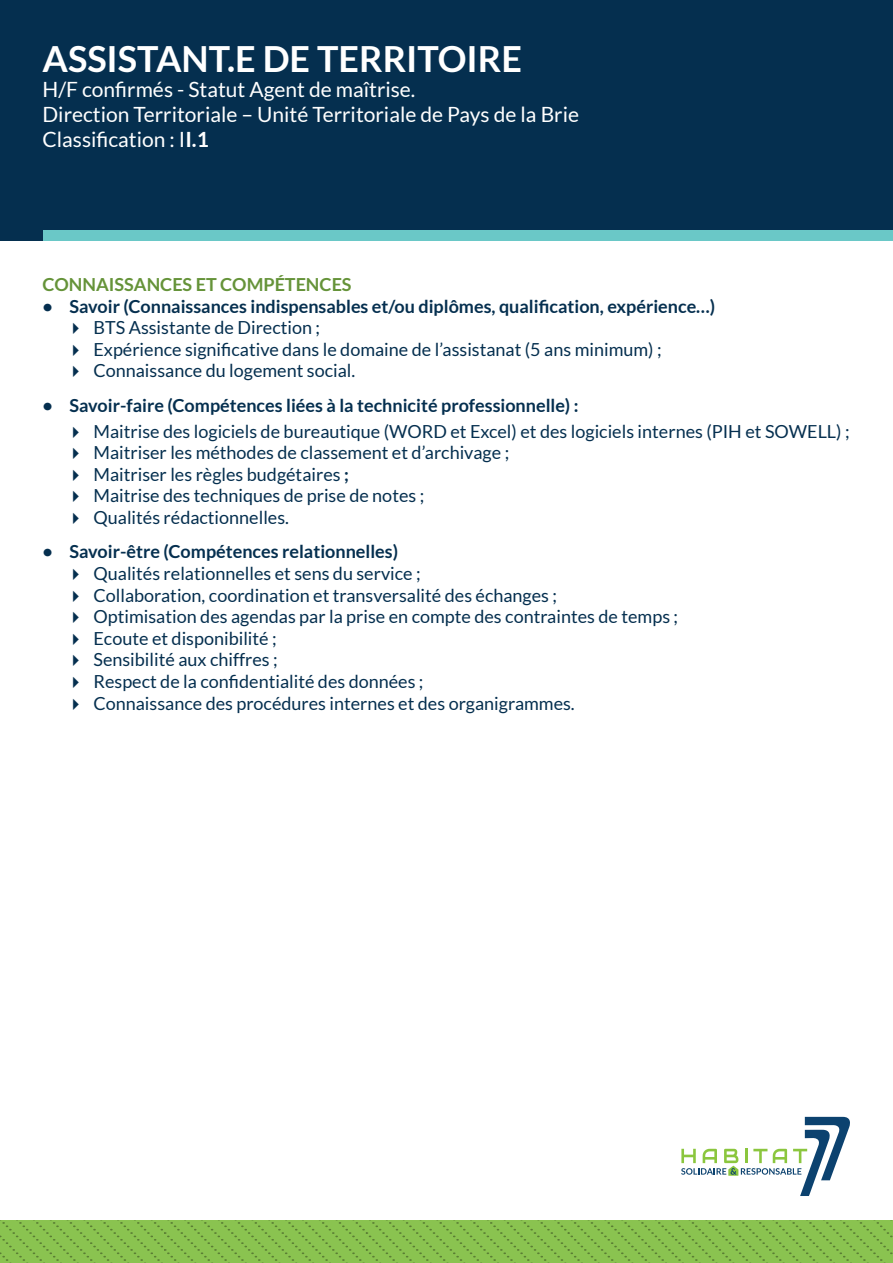
<style>
.page{position:relative;width:893px;height:1263px;background:#fff}
.page>*{position:absolute;margin:0;border:0;box-sizing:border-box;transform-origin:0 0}
.t1{font:700 36px "Lato";color:#fff}
.t2{font:21px/25.2px "Lato";color:#fff}
.t3{font:18px/21.6px "Lato";color:#052f4f}
.t4{font:700 18px "Lato";color:#052f4f}
.t5{font:700 18px "Lato";color:#659339}
.s1{font-weight:700}
</style>
<div class="page">
<div style="left:0;top:1220px;width:893px;height:43px;background:#8ac350"></div>
<div style="left:0;top:0;width:893px;height:240px;background:#052f4f"></div>
<div style="left:44px;top:230px;width:849px;height:10px;background:#6ac8c7"></div>
<svg style="left:681px;top:1117px;width:169px;height:79px"></svg>
<h1 class="t1" style="left:43px;top:38px;width:481px">ASSISTANT.E DE TERRITOIRE</h1>
<p class="t2" style="left:43px;top:76px;width:538px">H/F confirmés - Statut Agent de maîtrise.<br>Direction Territoriale – Unité Territoriale de Pays de la Brie<br>Classification : I<span class="s1">I.1</span></p>
<p class="t5" style="left:43px;top:274px;width:311px">CONNAISSANCES ET COMPÉTENCES</p>
<p class="t4" style="left:43px;top:296px;width:674px">• Savoir (Connaissances indispensables et/ou diplômes, qualification, expérience…)</p>
<p class="t3" style="left:93px;top:317px;width:570px">BTS Assistante de Direction ;<br>Expérience significative dans le domaine de l’assistanat (5 ans minimum) ;<br>Connaissance du logement social.</p>
<p class="t4" style="left:43px;top:395px;width:538px">• Savoir-faire (Compétences liées à la technicité professionnelle) :</p>
<p class="t3" style="left:93px;top:420px;width:758px">Maitrise des logiciels de bureautique (WORD et Excel) et des logiciels internes (PIH et SOWELL) ; Maitriser les méthodes de classement et d’archivage ;<br>Maitriser les règles budgétaires <span class="s1">;<br></span>Maitrise des techniques de prise de notes ;<br>Qualités rédactionnelles.</p>
<p class="t4" style="left:43px;top:541px;width:357px">• Savoir-être (Compétences relationnelles)</p>
<p class="t3" style="left:93px;top:562px;width:586px">Qualités relationnelles et sens du service ;<br>Collaboration, coordination et transversalité des échanges ;<br>Optimisation des agendas par la prise en compte des contraintes de temps ; Ecoute et disponibilité ;<br>Sensibilité aux chiffres ;<br>Respect de la confidentialité des données ;<br>Connaissance des procédures internes et des organigrammes.</p>
</div>
